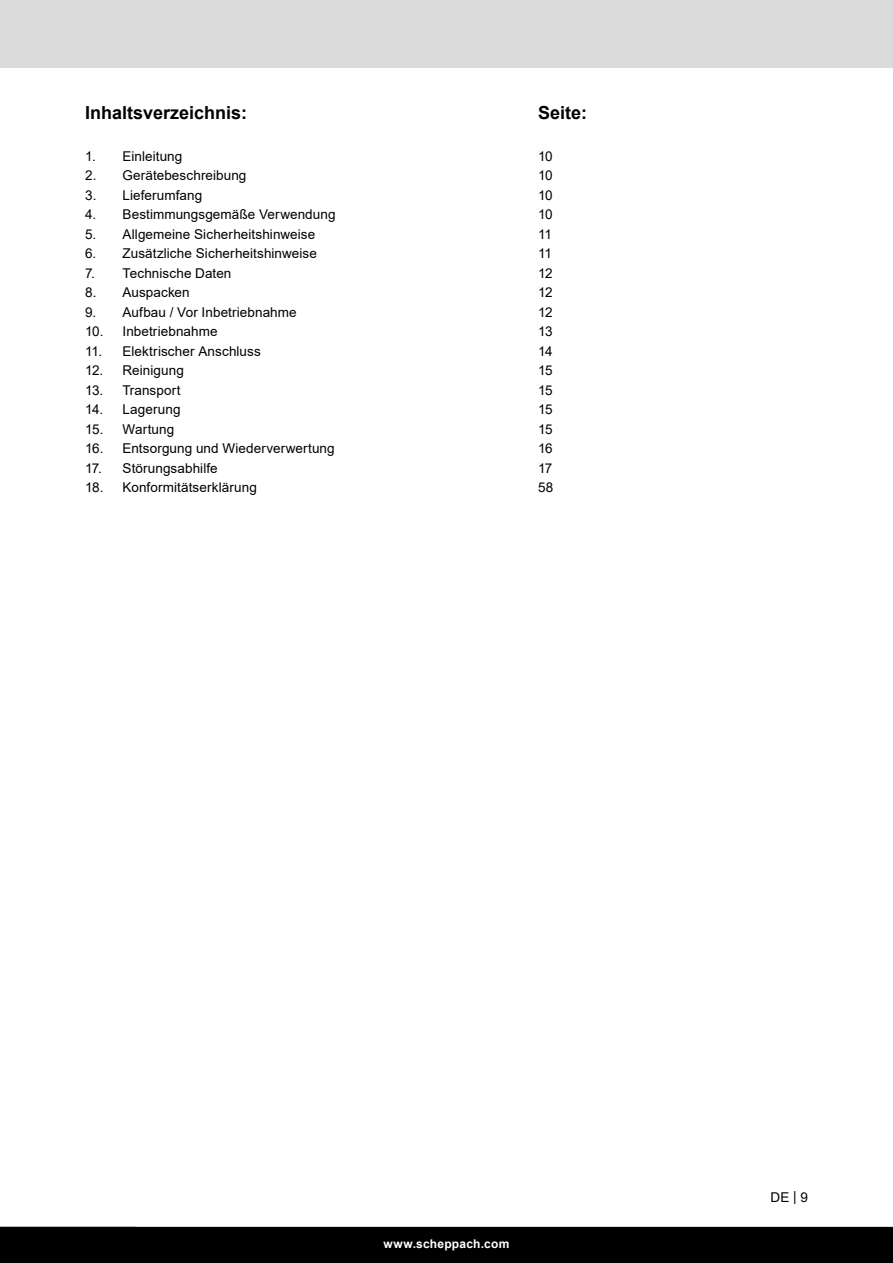
<style>
.page{position:relative;width:893px;height:1263px;background:#fff}
.page>*{position:absolute;margin:0;border:0;box-sizing:border-box;transform-origin:0 0}
.TOC_title{font:700 18px "Arial";color:#000}
.t1{font:13.5px "Arial";letter-spacing:.005em;color:#000}
.t2{font:700 12px "Arial";letter-spacing:.02em;color:#fff}
</style>
<div class="page">
<div style="left:0;top:0;width:893px;height:67px;background:#dbdbdb"></div>
<div style="left:0;top:1227px;width:893px;height:36px;background:#000"></div>
<p class="TOC_title" style="left:85px;top:100px;width:164px">Inhaltsverzeichnis:</p>
<p class="TOC_title" style="left:538px;top:100px;width:51px">Seite:</p>
<p class="t1" style="left:85px;top:146px;width:99px">1. Einleitung</p>
<p class="t1" style="left:538px;top:146px;width:16px">10</p>
<p class="t1" style="left:85px;top:166px;width:163px">2. Gerätebeschreibung</p>
<p class="t1" style="left:538px;top:166px;width:16px">10</p>
<p class="t1" style="left:85px;top:185px;width:119px">3. Lieferumfang</p>
<p class="t1" style="left:538px;top:185px;width:16px">10</p>
<p class="t1" style="left:85px;top:205px;width:252px">4. Bestimmungsgemäße Verwendung</p>
<p class="t1" style="left:538px;top:205px;width:16px">10</p>
<p class="t1" style="left:85px;top:224px;width:232px">5. Allgemeine Sicherheitshinweise</p>
<p class="t1" style="left:538px;top:224px;width:15px">11</p>
<p class="t1" style="left:85px;top:244px;width:233px">6. Zusätzliche Sicherheitshinweise</p>
<p class="t1" style="left:538px;top:244px;width:15px">11</p>
<p class="t1" style="left:85px;top:263px;width:148px">7. Technische Daten</p>
<p class="t1" style="left:538px;top:263px;width:16px">12</p>
<p class="t1" style="left:85px;top:283px;width:106px">8. Auspacken</p>
<p class="t1" style="left:538px;top:283px;width:16px">12</p>
<p class="t1" style="left:85px;top:302px;width:213px">9. Aufbau / Vor Inbetriebnahme</p>
<p class="t1" style="left:538px;top:302px;width:16px">12</p>
<p class="t1" style="left:85px;top:322px;width:134px">10. Inbetriebnahme</p>
<p class="t1" style="left:538px;top:322px;width:16px">13</p>
<p class="t1" style="left:85px;top:341px;width:177px">11. Elektrischer Anschluss</p>
<p class="t1" style="left:538px;top:341px;width:16px">14</p>
<p class="t1" style="left:85px;top:361px;width:100px">12. Reinigung</p>
<p class="t1" style="left:538px;top:361px;width:16px">15</p>
<p class="t1" style="left:85px;top:380px;width:97px">13. Transport</p>
<p class="t1" style="left:538px;top:380px;width:16px">15</p>
<p class="t1" style="left:85px;top:400px;width:97px">14. Lagerung</p>
<p class="t1" style="left:538px;top:400px;width:16px">15</p>
<p class="t1" style="left:85px;top:419px;width:91px">15. Wartung</p>
<p class="t1" style="left:538px;top:419px;width:16px">15</p>
<p class="t1" style="left:85px;top:439px;width:251px">16. Entsorgung und Wiederverwertung</p>
<p class="t1" style="left:538px;top:439px;width:16px">16</p>
<p class="t1" style="left:85px;top:458px;width:134px">17. Störungsabhilfe</p>
<p class="t1" style="left:538px;top:458px;width:16px">17</p>
<p class="t1" style="left:85px;top:478px;width:173px">18. Konformitätserklärung</p>
<p class="t1" style="left:538px;top:478px;width:17px">58</p>
<p class="t2" style="left:384px;top:1235px;width:127px">www.scheppach.com</p>
<p class="t1" style="left:770px;top:1188px;width:39px">DE | 9</p>
</div>
